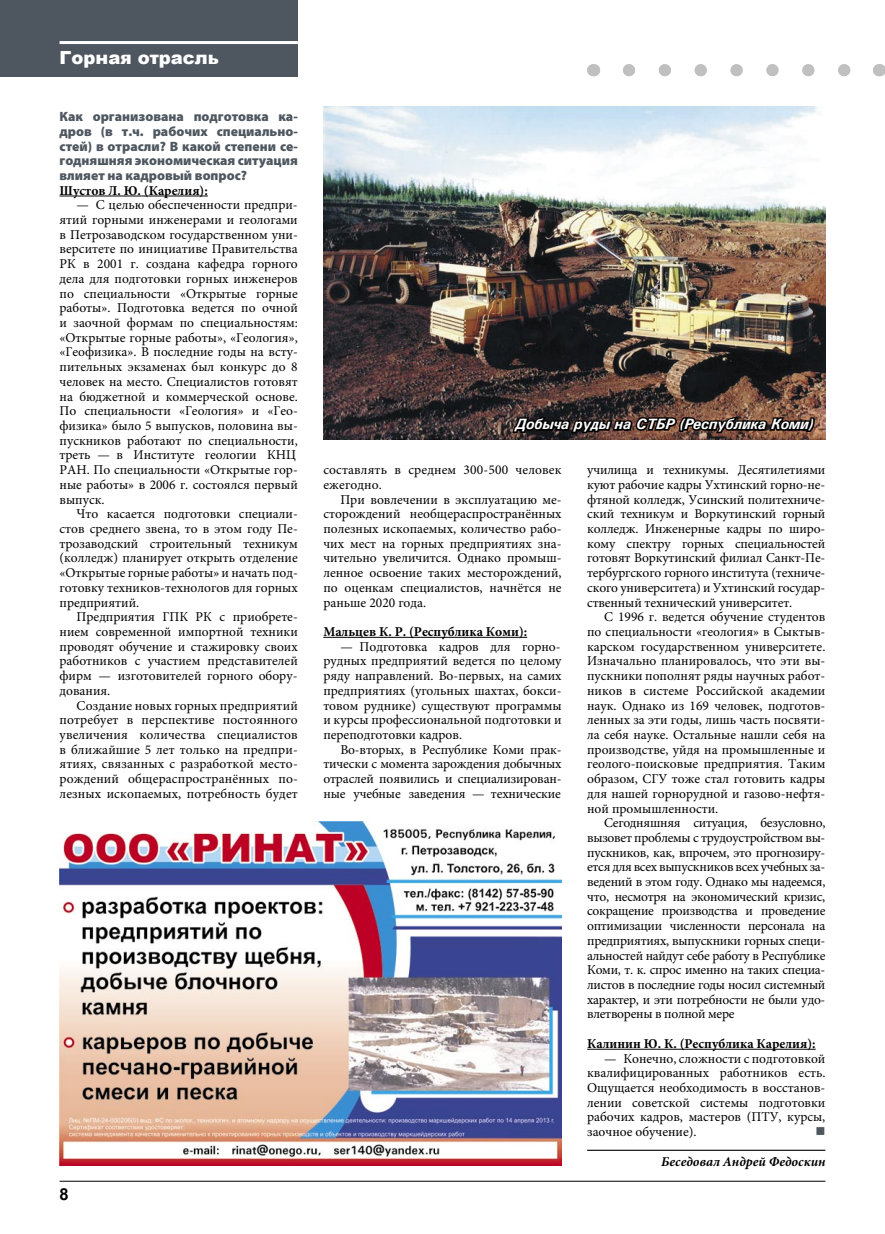
<style>
.page{position:relative;width:885px;height:1234px;background:#fff}
.page>*{position:absolute;margin:0;border:0;box-sizing:border-box;transform-origin:0 0}
.PV_kolontit_ArB-12_left{font:900 18px "Arial";color:#fff}
.t1{font:700 16.5px "Arial";color:#000}
.PV_news_Un{font:italic 700 15px "Univers Cyr";color:#fff}
.PV_osn_M-9{font:13.5px/14.7px "Minion Pro";color:#000;text-align:justify}
.PV_osn_M-9-2{font:900 13.5px/14.7px "Myriad Pro";color:#4e5760;text-align:justify}
.PV_osn_M-9-3{font:700 13.5px "Minion Pro";color:#000}
.PV_podpis_line{font:italic 700 13.5px "Minion Pro";color:#000}
.PV_osn_M-9-4{font:13.5px "Wingdings";color:#4e5760}
</style>
<div class="page">
<img style="left:60px;top:821px;width:501px;height:344px">
<hr style="left:60px;top:196px;width:148px;height:1px;background:#000">
<hr style="left:323px;top:637px;width:204px;height:1px;background:#000">
<hr style="left:587px;top:1048px;width:228px;height:1px;background:#000">
<hr style="left:587px;top:1149px;width:238px;height:1px;background:#000">
<img style="left:323px;top:106px;width:502px;height:333px">
<svg style="left:510px;top:399px;width:306px;height:239px"></svg>
<div style="left:0;top:0;width:298px;height:77px;background:#4e5760"></div>
<hr style="left:60px;top:41px;width:238px;height:3px;background:#fff">
<hr style="left:60px;top:1180px;width:765px;height:1px;background:#000">
<svg style="left:628px;top:64px;width:223px;height:12px"></svg>
<svg style="left:593px;top:64px;width:1px;height:12px"></svg>
<svg style="left:878px;top:64px;width:1px;height:12px"></svg>
<p class="PV_kolontit_ArB-12_left" style="left:60px;top:44px;width:161px">Горная отрасль</p>
<p class="PV_osn_M-9-2" style="left:60px;top:109px;width:240px">Как организована подготовка ка&shy;дров (в т.ч. рабочих специально&shy;стей) в отрасли? В какой степени се&shy;годняшняя экономическая ситуация влияет на кадровый вопрос?</p>
<p class="PV_osn_M-9-3" style="left:60px;top:182px;width:150px">Шустов Л. Ю. (Карелия):</p>
<p class="PV_osn_M-9" style="left:60px;top:198px;width:240px;text-indent:17px">— С целью обеспеченности предпри&shy;ятий горными инженерами и геологами в Петрозаводском государственном уни&shy;верситете по инициативе Правительства РК в 2001 г. создана кафедра горного дела для подготовки горных инженеров по специальности «Открытые горные работы». Подготовка ведется по очной и заочной формам по специальностям: «Открытые горные работы», «Геология», «Геофизика». В последние годы на всту&shy;пительных экзаменах был конкурс до 8 человек на место. Специалистов готовят на бюджетной и коммерческой основе.<br>По специальности «Геология» и «Гео&shy;физика» было 5 выпусков, половина вы&shy;пускников работают по специальности, треть — в Институте геологии КНЦ РАН. По специальности «Открытые гор&shy;ные работы» в 2006 г. состоялся первый выпуск.</p>
<p class="PV_osn_M-9" style="left:60px;top:507px;width:240px;text-indent:17px">Что касается подготовки специали&shy;стов среднего звена, то в этом году Пе&shy;трозаводский строительный техникум (колледж) планирует открыть отделение «Открытые горные работы» и начать под&shy;готовку техников-технологов для горных предприятий.</p>
<p class="PV_osn_M-9" style="left:60px;top:610px;width:240px;text-indent:17px">Предприятия ГПК РК с приобрете&shy;нием современной импортной техники проводят обучение и стажировку своих работников с участием представителей фирм — изготовителей горного обору&shy;дования.</p>
<p class="PV_osn_M-9" style="left:60px;top:698px;width:240px;text-indent:17px">Создание новых горных предприятий потребует в перспективе постоянного увеличения количества специалистов в ближайшие 5 лет только на предпри&shy;ятиях, связанных с разработкой место&shy;рождений общераспространённых по&shy;лезных ископаемых, потребность будет</p>
<p class="t1" style="left:60px;top:1182px;width:11px">8</p>
<p class="PV_news_Un" style="left:515px;top:414px;width:300px">Добыча руды на СТБР (Республика Коми)</p>
<p class="PV_osn_M-9" style="left:323px;top:463px;width:240px">составлять в среднем 300-500 человек ежегодно.</p>
<p class="PV_osn_M-9" style="left:323px;top:492px;width:240px;text-indent:17px">При вовлечении в эксплуатацию ме&shy;сторождений необщераспространённых полезных ископаемых, количество рабо&shy;чих мест на горных предприятиях зна&shy;чительно увеличится. Однако промыш&shy;ленное освоение таких месторождений, по оценкам специалистов, начнётся не раньше 2020 года.</p>
<p class="PV_osn_M-9-3" style="left:323px;top:623px;width:205px">Мальцев К. Р. (Республика Коми):</p>
<p class="PV_osn_M-9" style="left:323px;top:639px;width:240px;text-indent:17px">— Подготовка кадров для горно&shy;рудных предприятий ведется по целому ряду направлений. Во-первых, на самих предприятиях (угольных шахтах, бокси&shy;товом руднике) существуют программы и курсы профессиональной подготовки и переподготовки кадров.</p>
<p class="PV_osn_M-9" style="left:323px;top:742px;width:240px;text-indent:17px">Во-вторых, в Республике Коми прак&shy;тически с момента зарождения добычных отраслей появились и специализирован&shy;ные учебные заведения — технические</p>
<p class="PV_osn_M-9" style="left:587px;top:463px;width:240px">училища и техникумы. Десятилетиями куют рабочие кадры Ухтинский горно-не&shy;фтяной колледж, Усинский политехниче&shy;ский техникум и Воркутинский горный колледж. Инженерные кадры по широ&shy;кому спектру горных специальностей готовят Воркутинский филиал Санкт-Пе&shy;тербургского горного института (техниче&shy;ского университета) и Ухтинский государ&shy;ственный технический университет.</p>
<p class="PV_osn_M-9" style="left:587px;top:610px;width:240px;text-indent:17px">С 1996 г. ведется обучение студентов по специальности «геология» в Сыктыв&shy;карском государственном университете.<br>Изначально планировалось, что эти вы&shy;пускники пополнят ряды научных работ&shy;ников в системе Российской академии наук. Однако из 169 человек, подготов&shy;ленных за эти годы, лишь часть посвяти&shy;ла себя науке. Остальные нашли себя на производстве, уйдя на промышленные и геолого-поисковые предприятия. Таким образом, СГУ тоже стал готовить кадры для нашей горнорудной и газово-нефтя&shy;ной промышленности.</p>
<p class="PV_osn_M-9" style="left:587px;top:815px;width:240px;text-indent:17px">Сегодняшняя ситуация, безусловно, вызовет проблемы с трудоустройством вы&shy;пускников, как, впрочем, это прогнозиру&shy;ется для всех выпускников всех учебных за&shy;ведений в этом году. Однако мы надеемся, что, несмотря на экономический кризис, сокращение производства и проведение оптимизации численности персонала на предприятиях, выпускники горных специ&shy;альностей найдут себе работу в Республике Коми, т. к. спрос именно на таких специа&shy;листов в последние годы носил системный характер, и эти потребности не были удо&shy;влетворены в полной мере</p>
<p class="PV_osn_M-9-3" style="left:587px;top:1035px;width:230px">Калинин Ю. К. (Республика Карелия):</p>
<p class="PV_osn_M-9" style="left:587px;top:1051px;width:240px;text-indent:17px">— Конечно, сложности с подготовкой квалифицированных работников есть.<br>Ощущается необходимость в восстанов&shy;лении советской системы подготовки рабочих кадров, мастеров (ПТУ, курсы, заочное обучение).</p>
<p class="PV_osn_M-9-4" style="left:815px;top:1123px;width:12px">■</p>
<p class="PV_podpis_line" style="left:661px;top:1152px;width:166px">Беседовал Андрей Федоскин</p>
</div>
